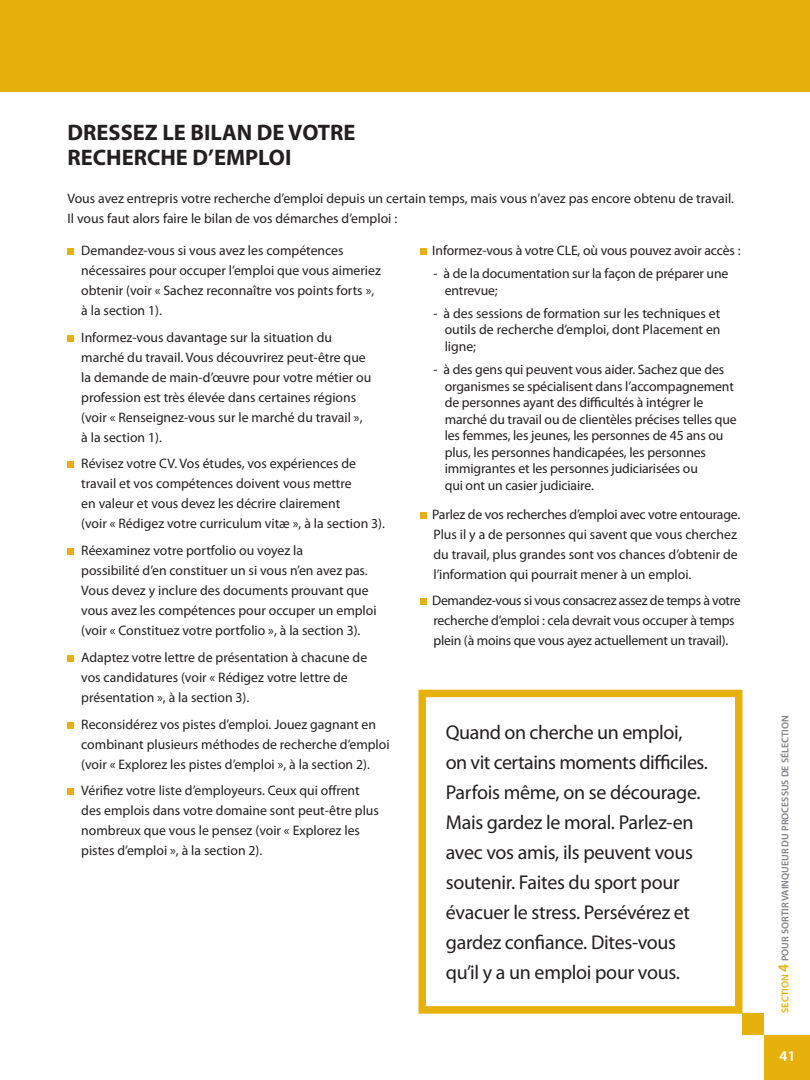
<style>
.page{position:relative;width:810px;height:1080px;background:#fff}
.page>*{position:absolute;margin:0;border:0;box-sizing:border-box;transform-origin:0 0}
.t1{font:700 22.5px/25px "Myriad Pro";color:#231f20}
.t2{font:20px/30px "Myriad Pro";letter-spacing:-.015em;color:#231f20}
.t3{font:600 15px "Myriad Pro";color:#fff}
.t4{font:13.75px/20px "Myriad Pro";color:#231f20}
.t5{font:600 10px "Myriad Pro";color:#808285}
.s1{color:#e6b00d}
.s2{font-size:15px;color:#e6b00d}
</style>
<div class="page">
<div style="left:742px;top:1014px;width:22px;height:21px;background:#e6b00d"></div>
<div style="left:764px;top:1035px;width:46px;height:45px;background:#e6b00d"></div>
<div style="left:0;top:0;width:810px;height:91px;background:#e6b00d"></div>
<div style="left:68px;top:248px;width:6px;height:7px;background:#e6b00d"></div>
<div style="left:68px;top:335px;width:6px;height:7px;background:#e6b00d"></div>
<div style="left:68px;top:461px;width:6px;height:7px;background:#e6b00d"></div>
<div style="left:68px;top:548px;width:6px;height:7px;background:#e6b00d"></div>
<div style="left:68px;top:655px;width:6px;height:7px;background:#e6b00d"></div>
<div style="left:68px;top:722px;width:6px;height:7px;background:#e6b00d"></div>
<div style="left:68px;top:788px;width:6px;height:7px;background:#e6b00d"></div>
<div style="left:418px;top:690px;width:324px;height:324px;border:8px solid #e6b00d"></div>
<div style="left:420px;top:248px;width:7px;height:7px;background:#e6b00d"></div>
<div style="left:420px;top:512px;width:7px;height:7px;background:#e6b00d"></div>
<div style="left:420px;top:598px;width:7px;height:7px;background:#e6b00d"></div>
<h1 class="t1" style="left:68px;top:119px;width:290px">DRESSEZ LE BILAN DE VOTRE<br>RECHERCHE D’EMPLOI</h1>
<p class="t4" style="left:68px;top:188px;width:668px">Vous avez entrepris votre recherche d’emploi depuis un certain temps, mais vous n’avez pas encore obtenu de travail.<br>Il vous faut alors faire le bilan de vos démarches d’emploi :</p>
<p class="t4" style="left:81px;top:240px;width:301px">Demandez-vous si vous avez les compétences nécessaires pour occuper l’emploi que vous aimeriez obtenir (voir « Sachez reconnaître vos points forts », à la section 1).</p>
<p class="t4" style="left:81px;top:327px;width:292px">Informez-vous davantage sur la situation du marché du travail. Vous découvrirez peut-être que la demande de main-d’œuvre pour votre métier ou profession est très élevée dans certaines régions (voir « Renseignez-vous sur le marché du travail », à la section 1).</p>
<p class="t4" style="left:81px;top:454px;width:305px">Révisez votre CV. Vos études, vos expériences de travail et vos compétences doivent vous mettre<br>en valeur et vous devez les décrire clairement<br>(voir « Rédigez votre curriculum vitæ », à la section 3).</p>
<p class="t4" style="left:81px;top:540px;width:297px">Réexaminez votre portfolio ou voyez la<br>possibilité d’en constituer un si vous n’en avez pas.<br>Vous devez y inclure des documents prouvant que vous avez les compétences pour occuper un emploi (voir « Constituez votre portfolio », à la section 3).</p>
<p class="t4" style="left:81px;top:647px;width:288px">Adaptez votre lettre de présentation à chacune de vos candidatures (voir « Rédigez votre lettre de présentation », à la section 3).</p>
<p class="t4" style="left:81px;top:714px;width:310px">Reconsidérez vos pistes d’emploi. Jouez gagnant en combinant plusieurs méthodes de recherche d’emploi (voir « Explorez les pistes d’emploi », à la section 2).</p>
<p class="t4" style="left:81px;top:781px;width:299px">Vérifiez votre liste d’employeurs. Ceux qui offrent des emplois dans votre domaine sont peut-être plus nombreux que vous le pensez (voir « Explorez les pistes d’emploi », à la section 2).</p>
<p class="t4" style="left:432px;top:240px;width:310px">Informez-vous à votre CLE, où vous pouvez avoir accès :</p>
<p class="t4" style="left:445px;top:265px;width:285px;line-height:16.5px;text-indent:-11px">- à de la documentation sur la façon de préparer une entrevue;</p>
<p class="t4" style="left:445px;top:305px;width:277px;line-height:16.5px;text-align:justify;text-indent:-11px">- à des sessions de formation sur les techniques et outils de recherche d’emploi, dont Placement en ligne;</p>
<p class="t4" style="left:445px;top:361px;width:294px;line-height:16.5px;text-indent:-11px">- à des gens qui peuvent vous aider. Sachez que des organismes se spécialisent dans l’accompagnement de personnes ayant des difficultés à intégrer le marché du travail ou de clientèles précises telles que les femmes, les jeunes, les personnes de 45 ans ou plus, les personnes handicapées, les personnes immigrantes et les personnes judiciarisées ou<br>qui ont un casier judiciaire.</p>
<p class="t4" style="left:432px;top:504px;width:310px">Parlez de vos recherches d’emploi avec votre entourage.<br>Plus il y a de personnes qui savent que vous cherchez du travail, plus grandes sont vos chances d’obtenir de l’information qui pourrait mener à un emploi.</p>
<p class="t4" style="left:432px;top:591px;width:310px">Demandez-vous si vous consacrez assez de temps à votre recherche d’emploi : cela devrait vous occuper à temps plein (à moins que vous ayez actuellement un travail).</p>
<p class="t2" style="left:446px;top:717px;width:264px">Quand on cherche un emploi, on vit certains moments difficiles.<br>Parfois même, on se décourage.<br>Mais gardez le moral. Parlez-en avec vos amis, ils peuvent vous soutenir. Faites du sport pour évacuer le stress. Persévérez et gardez confiance. Dites-vous qu’il y a un emploi pour vous.</p>
<p class="t5" style="left:779px;top:1013px;width:300px;rotate:-90deg"><span class="s1">Section</span> <span class="s2">4</span> POUR SORTIR VAINQUEUR DU PROCESSUS DE SÉLECTION</p>
<p class="t3" style="left:779px;top:1047px;width:18px">41</p>
</div>
